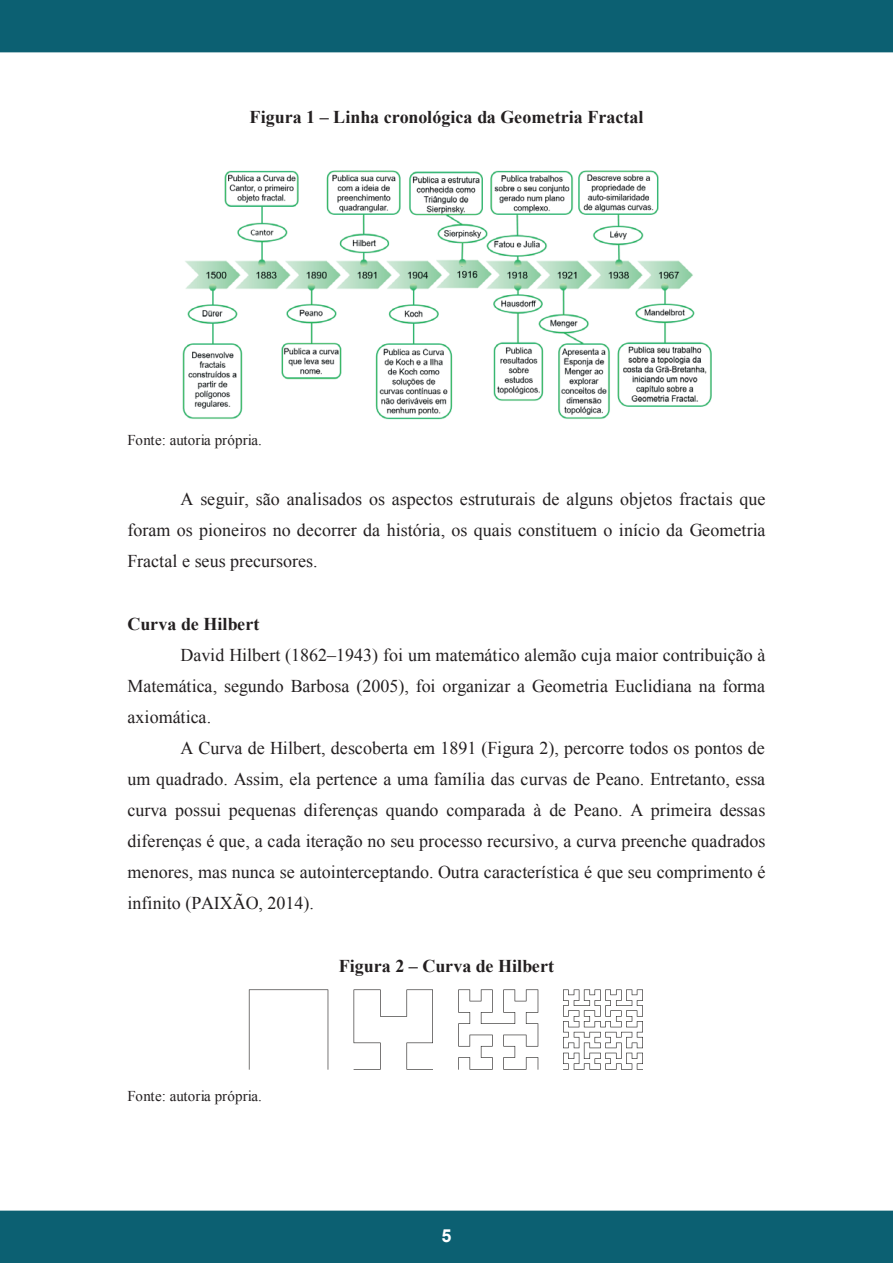
<style>
.page{position:relative;width:893px;height:1263px;background:#fff}
.page>*{position:absolute;margin:0;border:0;box-sizing:border-box;transform-origin:0 0}
.t1{font:18px/31px "Times New Roman";color:#231f20;text-align:justify}
.t2{font:700 18px "Times New Roman";letter-spacing:.005em;color:#231f20}
.t3{font:700 18px "Arial";color:#fff}
.t4{font:15px "Times New Roman";color:#231f20}
</style>
<div class="page">
<img style="left:0;top:0;width:893px;height:1263px">
<img style="left:180px;top:168px;width:533px;height:254px">
<img style="left:241px;top:986px;width:411px;height:91px">
<p class="t2" style="left:250px;top:105px;width:395px">Figura 1 – Linha cronológica da Geometria Fractal</p>
<p class="t4" style="left:128px;top:430px;width:136px">Fonte: autoria própria.</p>
<p class="t1" style="left:127px;top:483px;width:639px;text-indent:53px">A seguir, são analisados os aspectos estruturais de alguns objetos fractais que foram os pioneiros no decorrer da história, os quais constituem o início da Geometria Fractal e seus precursores.</p>
<p class="t2" style="left:127px;top:611px;width:133px">Curva de Hilbert</p>
<p class="t1" style="left:128px;top:639px;width:639px;text-indent:53px">David Hilbert (1862–1943) foi um matemático alemão cuja maior contribuição à Matemática, segundo Barbosa (2005), foi organizar a Geometria Euclidiana na forma axiomática.</p>
<p class="t1" style="left:128px;top:732px;width:640px;text-indent:53px">A Curva de Hilbert, descoberta em 1891 (Figura 2), percorre todos os pontos de um quadrado. Assim, ela pertence a uma família das curvas de Peano. Entretanto, essa curva possui pequenas diferenças quando comparada à de Peano. A primeira dessas diferenças é que, a cada iteração no seu processo recursivo, a curva preenche quadrados menores, mas nunca se autointerceptando. Outra característica é que seu comprimento é infinito (PAIXÃO, 2014).</p>
<p class="t4" style="left:128px;top:1085px;width:136px">Fonte: autoria própria.</p>
<p class="t2" style="left:339px;top:953px;width:217px">Figura 2 – Curva de Hilbert</p>
<p class="t3" style="left:442px;top:1224px;width:12px">5</p>
</div>
